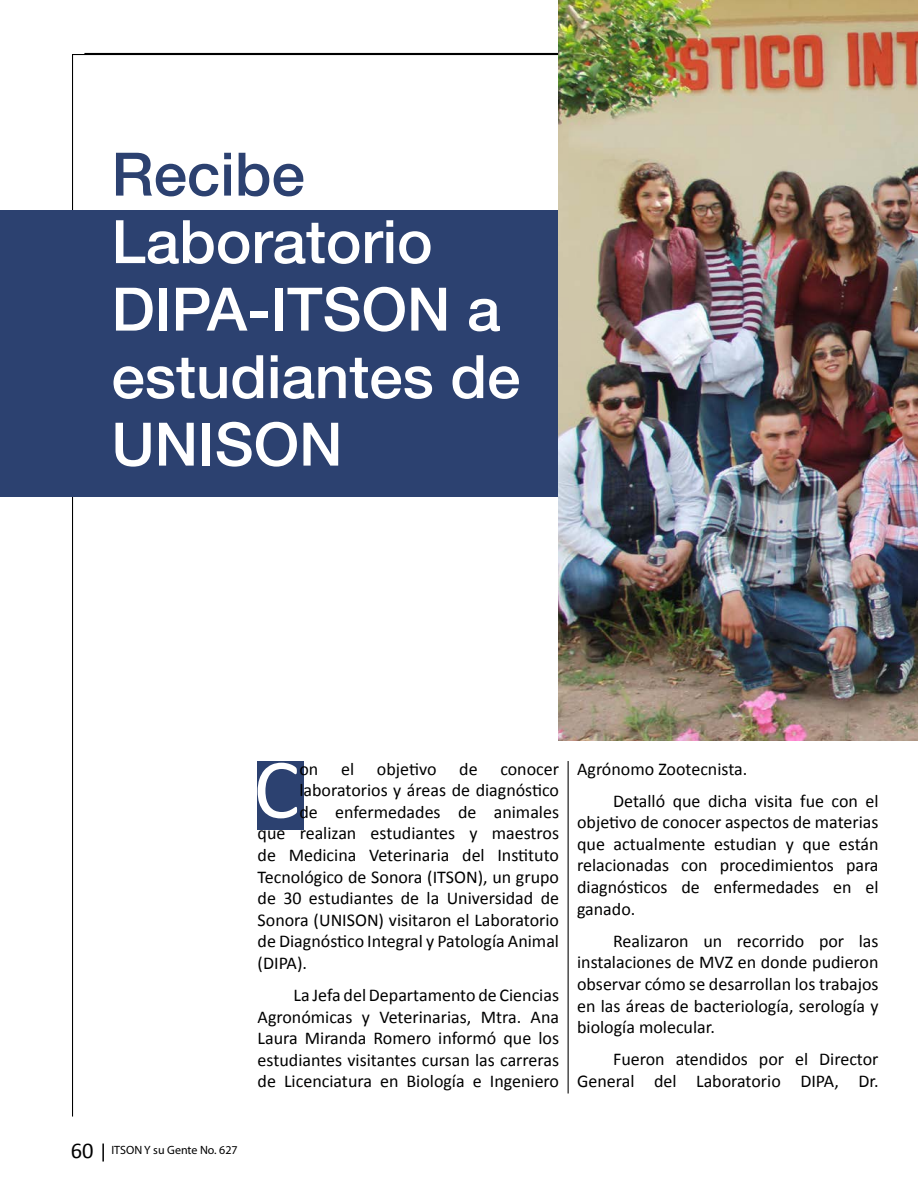
<style>
.page{position:relative;width:918px;height:1188px;background:#fff}
.page>*{position:absolute;margin:0;border:0;box-sizing:border-box;transform-origin:0 0}
.t1{font:86.1px "Calibri";color:#fff}
.t2{font:500 60px/67.5px "Helvetica Neue";color:#fff}
.t3{font:500 60px "Helvetica Neue";color:#2c4170}
.t4{font:18px/21.6px "Calibri";color:#000101;text-align:justify}
.t5{font:12px "Myriad Pro";color:#000101}
.s1{font-family:"Calibri";font-size:22.5px;color:#000}
</style>
<div class="page">
<svg style="left:102px;top:1144px;width:2px;height:18px"></svg>
<svg style="left:71px;top:54px;width:497px;height:1063px"></svg>
<div style="left:258px;top:761px;width:46px;height:69px;background:#2c4170"></div>
<div style="left:0;top:210px;width:559px;height:286px;background:#2c4170"></div>
<hr style="left:568px;top:761px;width:1px;height:333px;background:#000">
<hr style="left:84px;top:53px;width:661px;height:1px;background:#000">
<img style="left:559px;top:0;width:359px;height:741px">
<h2 class="t3" style="left:111px;top:126px;width:195px">Recibe</h2>
<h2 class="t2" style="left:111px;top:205px;width:411px">Laboratorio<br>DIPA-ITSON a estudiantes de<br>UNISON</h2>
<h1 class="t1" style="left:254px;top:735px;width:47px">C</h1>
<p class="t4" style="left:299px;top:758px;width:20px">on</p>
<p class="t4" style="left:341px;top:758px;width:15px">el</p>
<p class="t4" style="left:377px;top:758px;width:61px">objetivo</p>
<p class="t4" style="left:459px;top:758px;width:20px">de</p>
<p class="t4" style="left:500px;top:758px;width:60px">conocer</p>
<p class="t4" style="left:299px;top:779px;width:261px">laboratorios y áreas de diagnóstico</p>
<p class="t4" style="left:299px;top:801px;width:261px">de enfermedades de animales</p>
<p class="t4" style="left:258px;top:823px;width:303px">que realizan estudiantes y maestros</p>
<p class="t4" style="left:258px;top:844px;width:303px">de Medicina Veterinaria del Instituto</p>
<p class="t4" style="left:258px;top:866px;width:303px">Tecnológico de Sonora (ITSON), un grupo</p>
<p class="t4" style="left:258px;top:887px;width:303px">de 30 estudiantes de la Universidad de</p>
<p class="t4" style="left:258px;top:909px;width:303px">Sonora (UNISON) visitaron el Laboratorio</p>
<p class="t4" style="left:258px;top:931px;width:303px">de Diagnóstico Integral y Patología Animal</p>
<p class="t4" style="left:258px;top:952px;width:51px">(DIPA).</p>
<p class="t4" style="left:258px;top:984px;width:303px;text-indent:36px">La Jefa del Departamento de Ciencias Agronómicas y Veterinarias, Mtra. Ana Laura Miranda Romero informó que los estudiantes visitantes cursan las carreras de Licenciatura en Biología e Ingeniero</p>
<p class="t4" style="left:613px;top:753px;width:267px;line-height:32.1px;text-indent:-36px">Agrónomo Zootecnista.<br>Detalló que dicha visita fue con el</p>
<p class="t4" style="left:577px;top:812px;width:303px">objetivo de conocer aspectos de materias que actualmente estudian y que están relacionadas con procedimientos para diagnósticos de enfermedades en el ganado.</p>
<p class="t4" style="left:577px;top:930px;width:303px;text-indent:36px">Realizaron un recorrido por las instalaciones de MVZ en donde pudieron observar cómo se desarrollan los trabajos en las áreas de bacteriología, serología y biología molecular.</p>
<p class="t4" style="left:577px;top:1049px;width:303px;text-align:right">Fueron atendidos por el Director<br>General del Laboratorio DIPA, Dr.</p>
<p class="t5" style="left:71px;top:1142px;width:168px"><span class="s1">60</span> ITSON Y su Gente No. 627</p>
</div>
